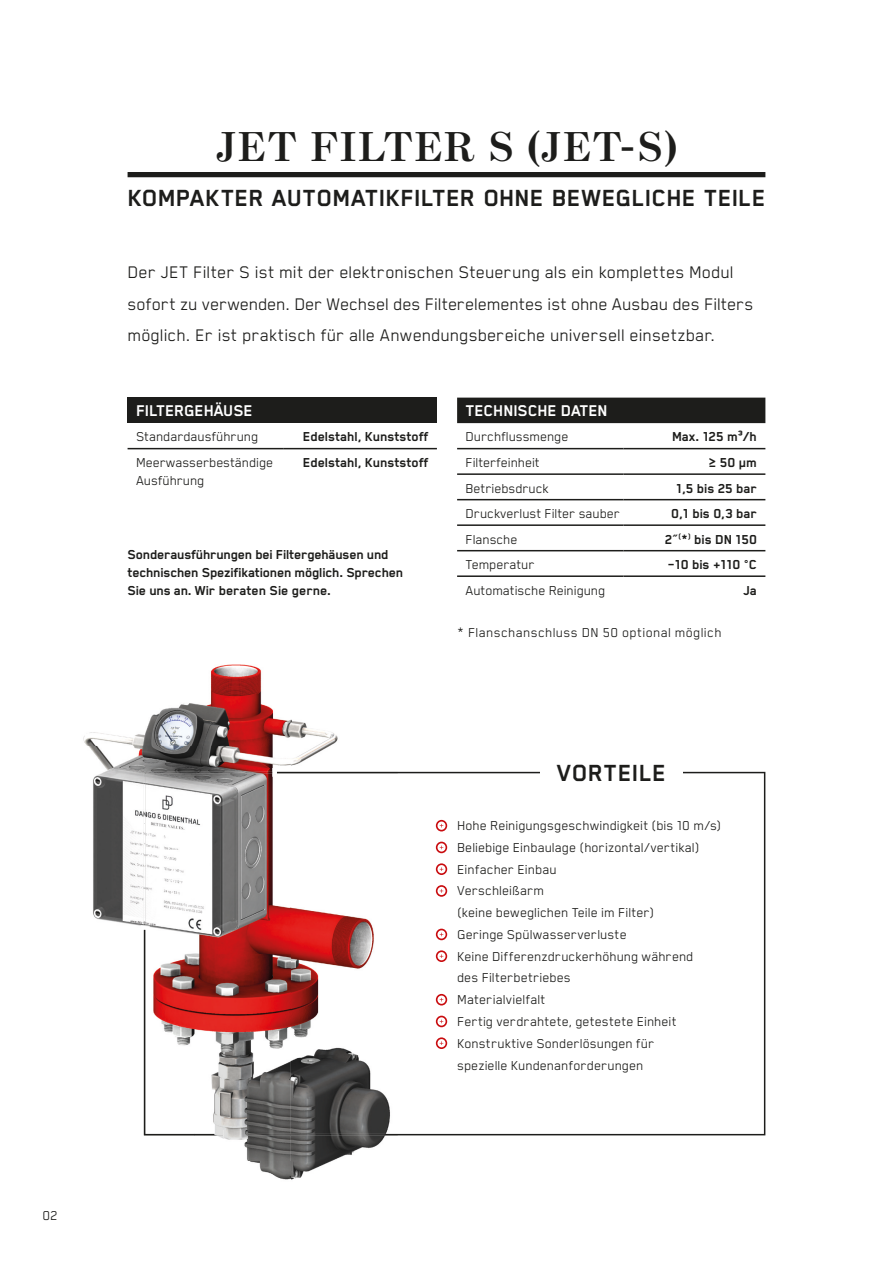
<style>
.page{position:relative;width:893px;height:1263px;background:#fff}
.page>*{position:absolute;margin:0;border:0;box-sizing:border-box;transform-origin:0 0}
.t1{font:600 42px "Escrow";letter-spacing:.025em;color:#1d1d1b}
.t2{font:700 27px "Blender Pro";letter-spacing:.015em;color:#1d1d1b}
.t3{font:19.5px/31.5px "Blender Pro";letter-spacing:.005em;color:#1d1d1b}
.t4{font:700 18px "Blender Pro";color:#fff}
.t5{font:15px/21.8px "Blender Pro";letter-spacing:.005em;color:#1d1d1b}
.t6{font:700 15px/18px "Blender Pro";color:#1d1d1b}
.t7{font:15px "Blender Pro";letter-spacing:.03em;color:#1d1d1b}
</style>
<div class="page">
<svg style="left:398px;top:772px;width:367px;height:363px"></svg>
<img style="left:83px;top:664px;width:315px;height:516px">
<img style="left:144px;top:772px;width:254px;height:52px">
<img style="left:144px;top:823px;width:51px;height:312px">
<img style="left:194px;top:1134px;width:204px;height:1px">
<svg style="left:273px;top:768px;width:4px;height:9px"></svg>
<svg style="left:141px;top:925px;width:8px;height:4px"></svg>
<img style="left:224px;top:1130px;width:24px;height:8px">
<svg style="left:436px;top:820px;width:11px;height:11px"></svg>
<svg style="left:436px;top:842px;width:11px;height:11px"></svg>
<svg style="left:436px;top:863px;width:11px;height:12px"></svg>
<svg style="left:436px;top:885px;width:11px;height:12px"></svg>
<svg style="left:436px;top:929px;width:11px;height:11px"></svg>
<svg style="left:436px;top:950px;width:11px;height:12px"></svg>
<svg style="left:436px;top:994px;width:11px;height:11px"></svg>
<svg style="left:436px;top:1016px;width:11px;height:11px"></svg>
<svg style="left:436px;top:1037px;width:11px;height:12px"></svg>
<div style="left:128px;top:172px;width:637px;height:5px;background:#1d1d1b"></div>
<div style="left:540px;top:761px;width:142px;height:34px;background:#fff"></div>
<div style="left:128px;top:398px;width:309px;height:25px;background:#1d1d1b"></div>
<hr style="left:128px;top:448px;width:156px;height:1px;background:#1d1d1b">
<hr style="left:284px;top:448px;width:153px;height:1px;background:#1d1d1b">
<div style="left:457px;top:398px;width:308px;height:25px;background:#1d1d1b"></div>
<hr style="left:457px;top:448px;width:166px;height:1px;background:#1d1d1b">
<hr style="left:623px;top:448px;width:142px;height:1px;background:#1d1d1b">
<hr style="left:457px;top:473px;width:166px;height:2px;background:#1d1d1b">
<hr style="left:623px;top:473px;width:142px;height:2px;background:#1d1d1b">
<hr style="left:457px;top:499px;width:166px;height:1px;background:#1d1d1b">
<hr style="left:623px;top:499px;width:142px;height:1px;background:#1d1d1b">
<hr style="left:457px;top:524px;width:166px;height:2px;background:#1d1d1b">
<hr style="left:623px;top:524px;width:142px;height:2px;background:#1d1d1b">
<hr style="left:457px;top:550px;width:166px;height:1px;background:#1d1d1b">
<hr style="left:623px;top:550px;width:142px;height:1px;background:#1d1d1b">
<hr style="left:457px;top:575px;width:166px;height:2px;background:#1d1d1b">
<hr style="left:623px;top:575px;width:142px;height:2px;background:#1d1d1b">
<p class="t5" style="left:43px;top:1204px;width:17px">02</p>
<h1 class="t1" style="left:216px;top:121px;width:463px">JET FILTER S (JET-S)</h1>
<h2 class="t2" style="left:128px;top:184px;width:639px">KOMPAKTER AUTOMATIKFILTER OHNE BEWEGLICHE TEILE</h2>
<p class="t3" style="left:128px;top:256px;width:627px">Der JET Filter S ist mit der elektronischen Steuerung als ein komplettes Modul sofort zu verwenden. Der Wechsel des Filter elementes ist ohne Ausbau des Filters möglich. Er ist praktisch für alle Anwendungsbereiche universell einsetzbar.</p>
<p class="t4" style="left:136px;top:401px;width:118px">FILTERGEHÄUSE</p>
<p class="t5" style="left:136px;top:425px;width:124px">Standardausführung</p>
<p class="t6" style="left:303px;top:427px;width:127px">Edelstahl, Kunststoff</p>
<p class="t5" style="left:136px;top:453px;width:139px;line-height:18px">Meerwasserbeständige<br>Ausführung</p>
<p class="t6" style="left:303px;top:453px;width:127px">Edelstahl, Kunststoff</p>
<p class="t6" style="left:128px;top:546px;width:277px">Sonderausführungen bei Filtergehäusen und technischen Spezifikationen möglich. Sprechen<br>Sie uns an. Wir beraten Sie gerne.</p>
<p class="t4" style="left:466px;top:401px;width:143px">TECHNISCHE DATEN</p>
<p class="t5" style="left:466px;top:426px;width:104px">Durchflussmenge</p>
<p class="t6" style="left:672px;top:427px;width:86px">Max. 125 m³/h</p>
<p class="t5" style="left:466px;top:451px;width:76px">Filterfeinheit</p>
<p class="t6" style="left:709px;top:453px;width:49px">≥ 50 µm</p>
<p class="t5" style="left:466px;top:477px;width:85px">Betriebsdruck</p>
<p class="t6" style="left:676px;top:479px;width:82px">1,5 bis 25 bar</p>
<p class="t5" style="left:466px;top:502px;width:156px">Druckverlust Filter sauber</p>
<p class="t6" style="left:671px;top:504px;width:87px">0,1 bis 0,3 bar</p>
<p class="t5" style="left:466px;top:528px;width:53px">Flansche</p>
<p class="t6" style="left:665px;top:530px;width:94px">2˝<sup>(</sup>*<sup>)</sup> bis DN 150</p>
<p class="t5" style="left:466px;top:553px;width:70px">Temperatur</p>
<p class="t6" style="left:668px;top:555px;width:90px">–10 bis +110 °C</p>
<p class="t5" style="left:466px;top:579px;width:141px">Automatische Reinigung</p>
<p class="t6" style="left:743px;top:581px;width:15px">Ja</p>
<p class="t7" style="left:457px;top:625px;width:266px">* Flanschanschluss DN 50 optional möglich</p>
<h2 class="t2" style="left:557px;top:759px;width:110px">VORTEILE</h2>
<p class="t5" style="left:457px;top:815px;width:266px">Hohe Reinigungsgeschwindigkeit (bis 10 m/s)<br>Beliebige Einbaulage (horizontal/vertikal)<br>Einfacher Einbau<br>Verschleißarm<br>(keine beweglichen Teile im Filter)<br>Geringe Spülwasserverluste<br>Keine Differenzdruckerhöhung während<br>des Filterbetriebes<br>Materialvielfalt<br>Fertig verdrahtete, getestete Einheit<br>Konstruktive Sonderlösungen für<br>spezielle Kundenanforderungen</p>
</div>
